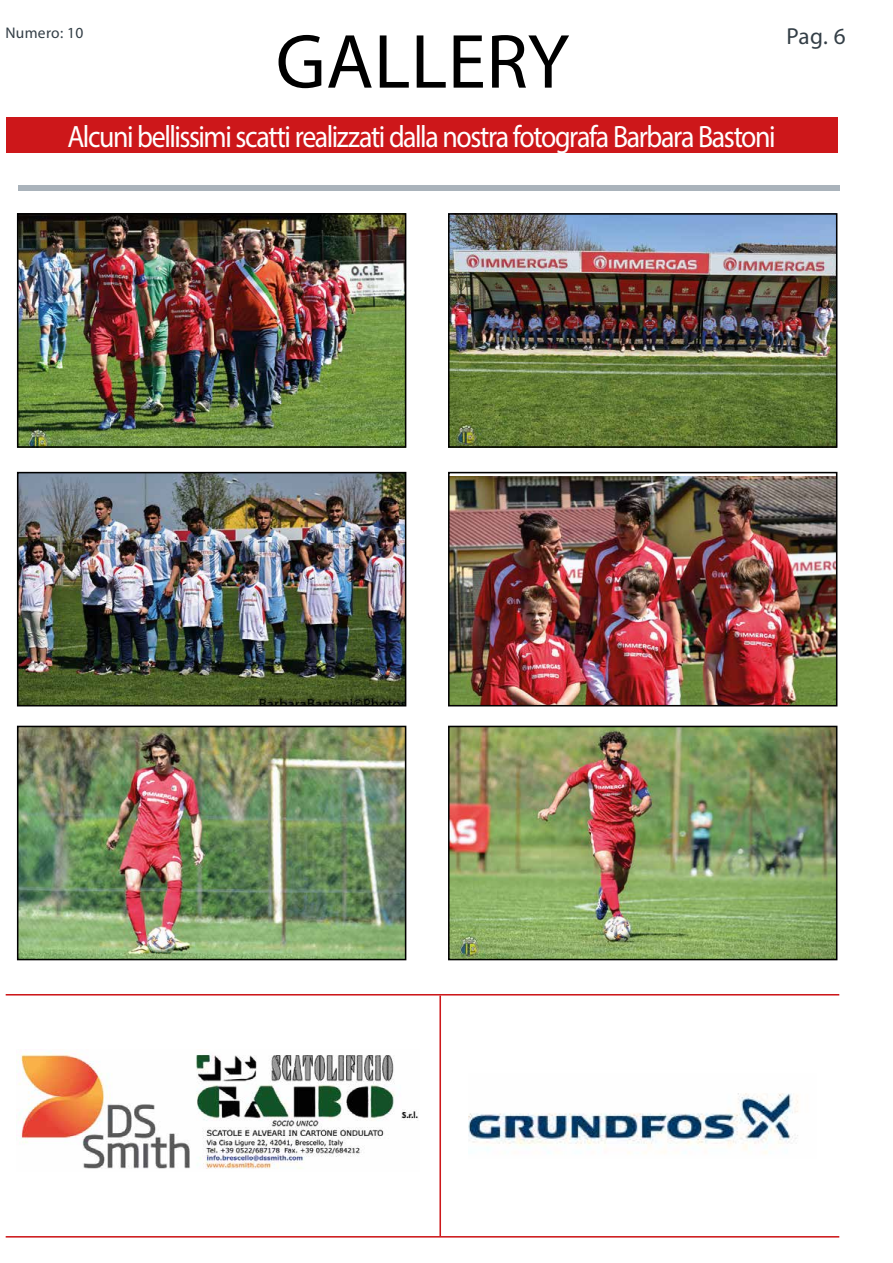
<style>
.page{position:relative;width:893px;height:1263px;background:#fff}
.page>*{position:absolute;margin:0;border:0;box-sizing:border-box;transform-origin:0 0}
.t1{font:77.4px "Myriad Pro";letter-spacing:.005em;color:#000}
.t2{font:30.9px "Myriad Pro";letter-spacing:-.05em;color:#fff;scale:.9 1}
.t3{font:23.25px "Myriad Pro";color:#333e46}
.t4{font:15.45px "Myriad Pro";letter-spacing:.02em;color:#333e46}
</style>
<div class="page">
<div style="left:6px;top:117px;width:831px;height:36px;background:#cd171a"></div>
<div style="left:18px;top:185px;width:821px;height:5px;background:#aab3bb"></div>
<hr style="left:439px;top:995px;width:2px;height:241px;background:#cd171a">
<hr style="left:6px;top:1236px;width:833px;height:1px;background:#cd171a">
<hr style="left:6px;top:994px;width:833px;height:1px;background:#cd171a">
<img style="left:469px;top:1093px;width:329px;height:61px">
<img style="left:18px;top:1051px;width:400px;height:118px">
<img style="left:20px;top:216px;width:383px;height:229px">
<div style="left:17px;top:213px;width:389px;height:235px;border:2px solid #000"></div>
<img style="left:20px;top:475px;width:383px;height:228px">
<div style="left:17px;top:472px;width:389px;height:234px;border:2px solid #000"></div>
<img style="left:20px;top:729px;width:383px;height:228px">
<div style="left:17px;top:726px;width:389px;height:234px;border:2px solid #000"></div>
<img style="left:451px;top:216px;width:383px;height:229px">
<div style="left:448px;top:213px;width:389px;height:235px;border:2px solid #000"></div>
<img style="left:451px;top:477px;width:383px;height:226px">
<div style="left:448px;top:472px;width:389px;height:234px;border:2px solid #000"></div>
<img style="left:451px;top:729px;width:383px;height:228px">
<div style="left:448px;top:726px;width:389px;height:234px;border:2px solid #000"></div>
<p class="t4" style="left:5px;top:23px;width:79px">Numero: 10</p>
<p class="t3" style="left:786px;top:22px;width:61px">Pag. 6</p>
<h1 class="t1" style="left:276px;top:14px;width:295px">GALLERY</h1>
<p class="t2" style="left:67px;top:117px;width:788px">Alcuni bellissimi scatti realizzati dalla nostra fotografa Barbara Bastoni</p>
</div>
